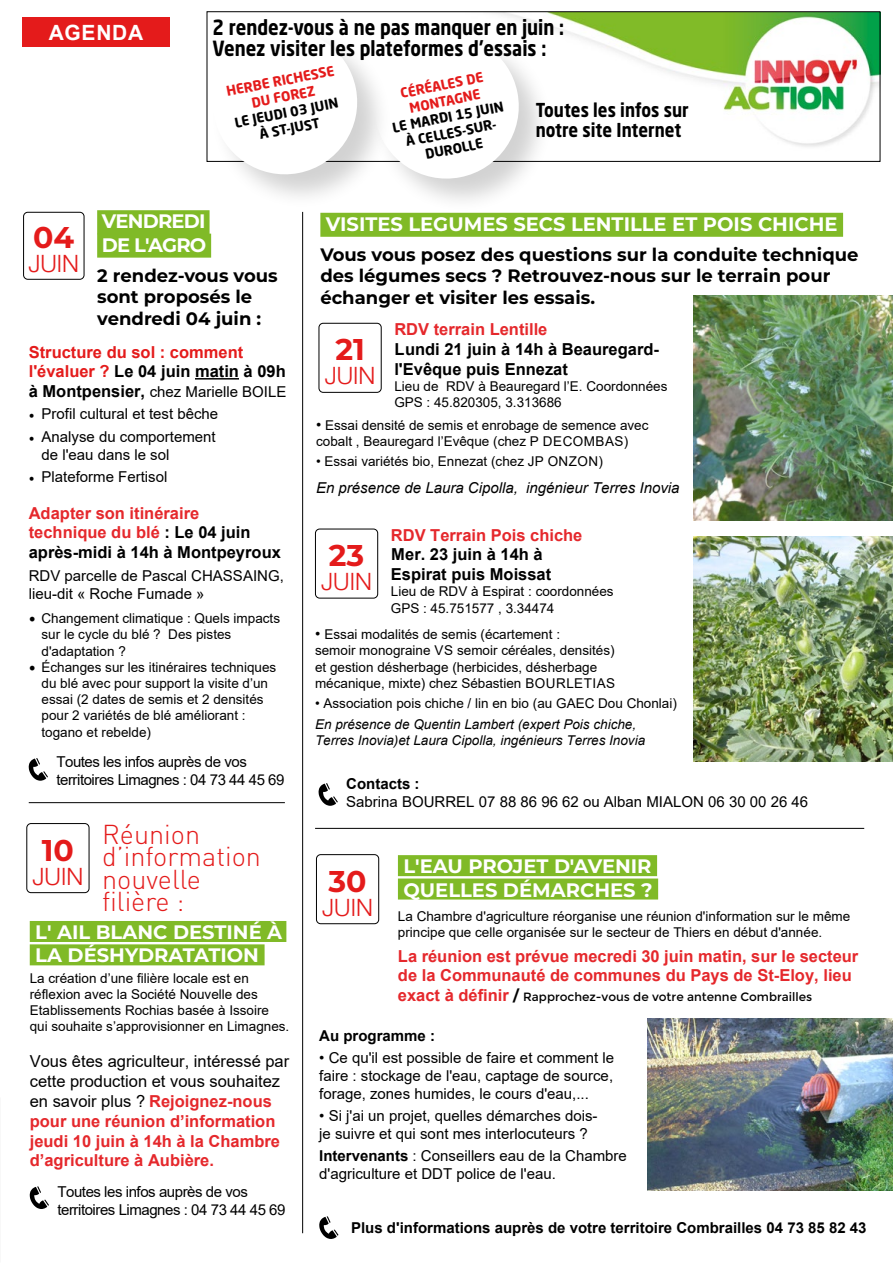
<style>
.page{position:relative;width:893px;height:1263px;background:#fff}
.page>*{position:absolute;margin:0;border:0;box-sizing:border-box;transform-origin:0 0}
.t1{font:700 30px "Montserrat";color:#e41b1b}
.t2{font:300 27px/22.5px "DIN Pro";color:#e41b1b}
.t3{font:300 24px "Helvetica Neue";color:#e41b1b}
.t4{font:700 21px "Arial";letter-spacing:.035em;color:#fff}
.t5{font:700 20.7px/21.6px "Neo Sans Pro";color:#000;scale:.87 1}
.t6{font:700 19.5px/23.4px "Montserrat";color:#fff}
.t7{font:700 19.5px/23.4px "Montserrat";letter-spacing:-.04em;color:#fff}
.t8{font:700 18.9px/19.8px "Neo Sans Pro";color:#000;scale:.87 1}
.t9{font:700 18px/21.6px "Montserrat";color:#000}
.t10{font:700 16.5px/19.8px "Arial";color:#e5282c}
.t11{font:700 16.5px/19.8px "Arial";color:#000}
.t12{font:700 16.5px/19.8px "Arial";color:#e41b1b}
.t13{font:15px/18px "Arial";color:#000}
.t14{font:15px/18px "Arial";letter-spacing:-.03em;color:#000}
.t15{font:700 15px "Arial";color:#000}
.t16{font:italic 15px "Arial";color:#000}
.t17{font:13.5px/16.2px "Arial";color:#000}
.t18{font:italic 13.5px/16.2px "Arial";color:#000}
.t19{font:700 13.5px/16.2px "Neo Sans Pro";color:#000;text-align:center}
.t20{font:700 13.5px/16.2px "Neo Sans Pro";color:#e41b1b;text-align:center}
.t21{font:12px "Montserrat";color:#000}
.s1{color:#000}
.s2{font-weight:700;font-size:16.5px}
.s3{font-family:"Minion Pro"}
.s4{color:#e5282c}
.s5{font-family:"Minion Pro";font-size:18px}
.s6{font-weight:400;color:#000}
.s7{font-size:15px}
.s8{font-family:"Arial";font-weight:700;font-size:16.5px;color:#e5282c}
.s9{font-weight:700;font-size:15px}
.s10{font-weight:700}
</style>
<div class="page">
<img style="left:501px;top:14px;width:377px;height:133px">
<div style="left:372px;top:32px;width:182px;height:181px;background:#000;opacity:.18"></div>
<div style="left:30px;top:921px;width:256px;height:21px;background:#80ba27"></div>
<div style="left:30px;top:944px;width:235px;height:21px;background:#80ba27"></div>
<div style="left:22px;top:17px;width:147px;height:30px;background:#e41b1b"></div>
<hr style="left:302px;top:212px;width:1px;height:1021px;background:#000">
<div style="left:97px;top:210px;width:113px;height:24px;background:#80ba27"></div>
<div style="left:97px;top:234px;width:114px;height:24px;background:#80ba27"></div>
<hr style="left:195px;top:378px;width:44px;height:2px;background:#000">
<svg style="left:29px;top:758px;width:19px;height:23px"></svg>
<div style="left:23px;top:212px;width:61px;height:68px;border:1px solid #000;border-radius:4px"></div>
<hr style="left:315px;top:828px;width:549px;height:1px;background:#000">
<div style="left:398px;top:855px;width:259px;height:21px;background:#80ba27"></div>
<div style="left:398px;top:878px;width:260px;height:21px;background:#80ba27"></div>
<div style="left:319px;top:323px;width:63px;height:70px;border:1px solid #000;border-radius:4px"></div>
<div style="left:26px;top:823px;width:63px;height:70px;border:1px solid #000;border-radius:4px"></div>
<svg style="left:319px;top:1216px;width:19px;height:23px"></svg>
<div style="left:315px;top:529px;width:63px;height:69px;border:1px solid #000;border-radius:4px"></div>
<img style="left:647px;top:1018px;width:246px;height:173px">
<div style="left:316px;top:854px;width:63px;height:70px;border:1px solid #000;border-radius:4px"></div>
<div style="left:320px;top:213px;width:523px;height:24px;background:#80ba27"></div>
<svg style="left:319px;top:783px;width:19px;height:23px"></svg>
<svg style="left:30px;top:1186px;width:19px;height:23px"></svg>
<hr style="left:29px;top:802px;width:256px;height:1px;background:#000">
<img style="left:693px;top:537px;width:200px;height:225px">
<img style="left:693px;top:295px;width:200px;height:225px">
<div style="left:210px;top:28px;width:182px;height:181px;background:#000;opacity:.18"></div>
<svg style="left:206px;top:23px;width:319px;height:162px"></svg>
<h3 class="t4" style="left:49px;top:17px;width:96px">AGENDA</h3>
<h3 class="t5" style="left:213px;top:16px;width:406px">2 rendez-vous à ne pas manquer en juin :<br>Venez visiter les plateformes d’essais :</h3>
<p class="t20" style="left:225px;top:83px;width:111px;rotate:-11deg">HERBE RICHESSE<br>DU FOREZ</p>
<p class="t19" style="left:233px;top:114px;width:107px;rotate:-11deg">LE JEUDI 03 JUIN<br>À ST-JUST</p>
<p class="t20" style="left:399px;top:85px;width:85px;rotate:-11deg">CÉRÉALES DE<br>MONTAGNE</p>
<p class="t19" style="left:391px;top:119px;width:115px;rotate:-11deg">LE MARDI 15 JUIN<br>À CELLES-SUR-<br>DUROLLE</p>
<h3 class="t8" style="left:536px;top:100px;width:177px">Toutes les infos sur notre site Internet</h3>
<h3 class="t7" style="left:102px;top:209px;width:106px">VENDREDI<br>DE L'AGRO</h3>
<h3 class="t9" style="left:97px;top:264px;width:182px">2 rendez-vous vous sont proposés le vendredi 04 juin :</h3>
<p class="t12" style="left:29px;top:342px;width:259px">Structure du sol : comment l'évaluer ? <span class="s1">Le 04 juin matin à 09h</span></p>
<p class="t13" style="left:29px;top:383px;width:259px"><span class="s2">à Montpensier,</span> chez Marielle BOILE</p>
<p class="t13" style="left:29px;top:405px;width:191px"><span class="s3">•</span> Profil cultural et test bêche</p>
<p class="t13" style="left:41px;top:427px;width:176px;text-indent:-13px"><span class="s3">•</span> Analyse du comportement de l'eau dans le sol</p>
<p class="t13" style="left:29px;top:467px;width:140px"><span class="s3">•</span> Plateforme Fertisol</p>
<p class="t11" style="left:29px;top:503px;width:254px"><span class="s4">Adapter son itinéraire technique du blé</span> : Le 04 juin après-midi à 14h à Montpeyroux</p>
<p class="t13" style="left:29px;top:566px;width:257px">RDV parcelle de Pascal CHASSAING, lieu-dit « Roche Fumade »</p>
<p class="t17" style="left:42px;top:610px;width:240px;text-indent:-13px"><span class="s5">•</span> Changement climatique : Quels impacts sur le cycle du blé ? Des pistes d'adaptation ?</p>
<p class="t17" style="left:42px;top:659px;width:236px;text-indent:-13px"><span class="s5">•</span> Échanges sur les itinéraires techniques du blé avec pour support la visite d’un essai (2 dates de semis et 2 densités pour 2 variétés de blé améliorant : togano et rebelde)</p>
<p class="t14" style="left:56px;top:753px;width:230px">Toutes les infos auprès de vos territoires Limagnes : 04 73 44 45 69</p>
<h1 class="t1" style="left:33px;top:216px;width:43px">04</h1>
<h3 class="t3" style="left:28px;top:249px;width:52px">JUIN</h3>
<h2 class="t2" style="left:102px;top:822px;width:160px">Réunion d’information nouvelle filière :</h2>
<h3 class="t6" style="left:35px;top:919px;width:248px">L' AIL BLANC DESTINÉ À<br>LA DÉSHYDRATATION</h3>
<p class="t17" style="left:30px;top:970px;width:261px">La création d’une filière locale est en réflexion avec la Société Nouvelle des Etablissements Rochias basée à Issoire qui souhaite s’approvisionner en Limagnes.</p>
<p class="t10" style="left:30px;top:1052px;width:261px"><span class="s6">Vous êtes agriculteur, intéressé par cette production et vous souhaitez en savoir plus ?</span> Rejoignez-nous pour une réunion d’information jeudi 10 juin à 14h à la Chambre d’agriculture à Aubière.</p>
<p class="t14" style="left:57px;top:1183px;width:230px">Toutes les infos auprès de vos territoires Limagnes : 04 73 44 45 69</p>
<h1 class="t1" style="left:42px;top:828px;width:34px">10</h1>
<h3 class="t3" style="left:33px;top:861px;width:52px">JUIN</h3>
<h3 class="t6" style="left:326px;top:211px;width:513px">VISITES LEGUMES SECS LENTILLE ET POIS CHICHE</h3>
<h3 class="t9" style="left:320px;top:243px;width:540px">Vous vous posez des questions sur la conduite technique des légumes secs ? Retrouvez-nous sur le terrain pour échanger et visiter les essais.</h3>
<p class="t10" style="left:394px;top:320px;width:155px">RDV terrain Lentille</p>
<p class="t11" style="left:394px;top:340px;width:266px">Lundi 21 juin à 14h à Beauregard&shy;l'Evêque puis Ennezat</p>
<p class="t17" style="left:394px;top:378px;width:275px">Lieu de RDV à Beauregard l’E. Coordonnées<br>GPS : 45.820305, 3.313686</p>
<p class="t17" style="left:316px;top:417px;width:334px"><span class="s7">•</span> Essai densité de semis et enrobage de semence avec cobalt , Beauregard l’Evêque (chez P DECOMBAS)</p>
<p class="t17" style="left:316px;top:453px;width:288px">• Essai variétés bio, Ennezat (chez JP ONZON)</p>
<p class="t16" style="left:316px;top:478px;width:365px">En présence de Laura Cipolla, ingénieur Terres Inovia</p>
<h1 class="t1" style="left:335px;top:328px;width:31px">21</h1>
<h3 class="t3" style="left:325px;top:361px;width:52px">JUIN</h3>
<p class="t10" style="left:391px;top:525px;width:193px">RDV Terrain Pois chiche</p>
<p class="t11" style="left:391px;top:545px;width:162px">Mer. 23 juin à 14h à<br>Espirat puis Moissat</p>
<p class="t17" style="left:391px;top:583px;width:224px">Lieu de RDV à Espirat : coordonnées<br>GPS : 45.751577 , 3.34474</p>
<p class="t17" style="left:315px;top:626px;width:302px"><span class="s7">•</span> Essai modalités de semis (écartement :<br>semoir monograine VS semoir céréales, densités) et gestion désherbage (herbicides, désherbage mécanique, mixte) chez Sébastien BOURLETIAS</p>
<p class="t17" style="left:315px;top:695px;width:363px">• Association pois chiche / lin en bio (au GAEC Dou Chonlai)</p>
<p class="t18" style="left:315px;top:716px;width:332px">En présence de Quentin Lambert (expert Pois chiche,<br>Terres Inovia)et Laura Cipolla, ingénieurs Terres Inovia</p>
<h1 class="t1" style="left:329px;top:534px;width:37px">23</h1>
<h3 class="t3" style="left:321px;top:567px;width:52px">JUIN</h3>
<p class="t15" style="left:346px;top:773px;width:75px">Contacts :</p>
<p class="t13" style="left:346px;top:793px;width:463px">Sabrina BOURREL 07 88 86 96 62 ou Alban MIALON 06 30 00 26 46</p>
<h1 class="t1" style="left:328px;top:859px;width:40px">30</h1>
<h3 class="t3" style="left:322px;top:892px;width:52px">JUIN</h3>
<h3 class="t6" style="left:403px;top:853px;width:251px">L'EAU PROJET D'AVENIR<br>QUELLES DÉMARCHES ?</h3>
<p class="t17" style="left:398px;top:908px;width:454px">La Chambre d'agriculture réorganise une réunion d'information sur le même principe que celle organisée sur le secteur de Thiers en début d'année.</p>
<p class="t10" style="left:398px;top:946px;width:462px">La réunion est prévue mecredi 30 juin matin, sur le secteur de la Communauté de communes du Pays de St-Eloy, lieu</p>
<p class="t21" style="left:398px;top:990px;width:416px"><span class="s8">exact à définir</span> <span class="s9">/</span> Rapprochez-vous de votre antenne Combrailles</p>
<p class="t15" style="left:319px;top:1025px;width:117px">Au programme :</p>
<p class="t13" style="left:319px;top:1048px;width:296px;text-align:justify">• Ce qu'il est possible de faire et comment le faire : stockage de l'eau, captage de source, forage, zones humides, le cours d'eau,...</p>
<p class="t13" style="left:319px;top:1107px;width:280px">• Si j'ai un projet, quelles démarches dois&shy;je suivre et qui sont mes interlocuteurs ?</p>
<p class="t13" style="left:319px;top:1147px;width:309px"><span class="s10">Intervenants</span> : Conseillers eau de la Chambre d'agriculture et DDT police de l'eau.</p>
<p class="t15" style="left:351px;top:1217px;width:517px">Plus d'informations auprès de votre territoire Combrailles 04 73 85 82 43</p>
</div>
